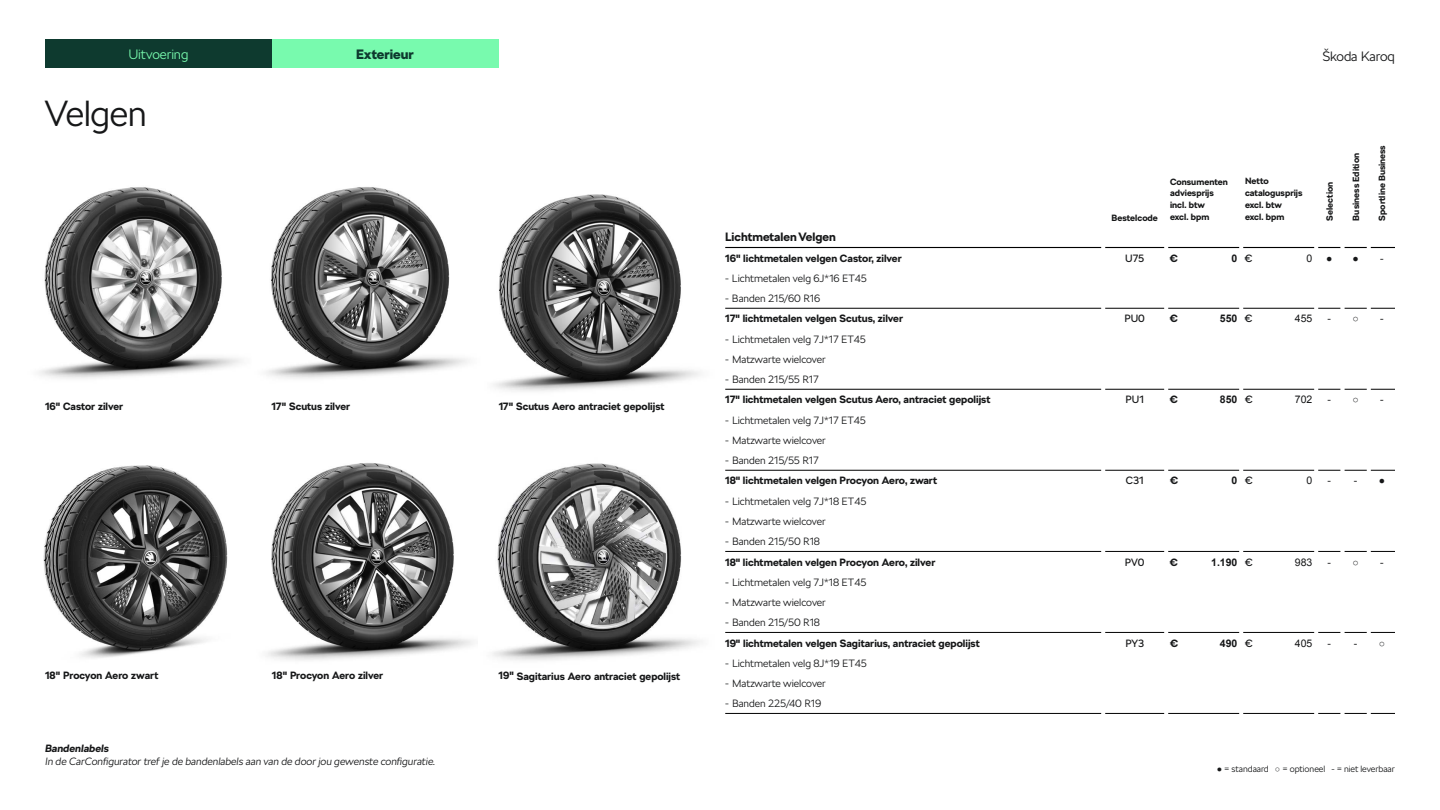
<style>
.page{position:relative;width:1440px;height:810px;background:#fff}
.page>*{position:absolute;margin:0;border:0;box-sizing:border-box;transform-origin:0 0}
.t1{font:300 36px "SKODA Next";letter-spacing:-.015em;color:#161718}
.t2{font:300 13.5px "SKODA Next";letter-spacing:-.01em;color:#78faae}
.t3{font:300 13.5px "SKODA Next";letter-spacing:-.01em;color:#161718}
.t4{font:900 13.5px "SKODA Next";color:#0e3a2f}
.t5{font:700 12px "SKODA Next";color:#161718}
.t6{font:700 10.5px "SKODA Next";color:#161718}
.t7{font:300 10.5px "SKODA Next";color:#161718}
.t8{font:italic 300 10.5px "SKODA Next";color:#161718}
.t9{font:10.5px "Arial";color:#161718}
.t10{font:700 10.5px "Arial";color:#161718}
.t11{font:10.5px "SKODA Next";color:#161718}
.t12{font:italic 700 10.5px "SKODA Next";color:#161718}
.t13{font:700 9px/12px "SKODA Next";color:#161718}
.t14{font:300 9px "SKODA Next";letter-spacing:-.005em;color:#161718}
.s1{font-family:"SKODA Next";font-weight:400}
.s2{font-family:"Arial";font-weight:700}
</style>
<div class="page">
<hr style="left:732px;top:247px;width:369px;height:1px;background:#000">
<hr style="left:1105px;top:247px;width:59px;height:1px;background:#000">
<hr style="left:1168px;top:247px;width:71px;height:1px;background:#000">
<hr style="left:1243px;top:247px;width:71px;height:1px;background:#000">
<svg style="left:1318px;top:247px;width:77px;height:1px"></svg>
<hr style="left:732px;top:470px;width:369px;height:1px;background:#000">
<hr style="left:1105px;top:470px;width:59px;height:1px;background:#000">
<hr style="left:1168px;top:470px;width:71px;height:1px;background:#000">
<hr style="left:1243px;top:470px;width:71px;height:1px;background:#000">
<svg style="left:1318px;top:470px;width:77px;height:1px"></svg>
<hr style="left:732px;top:551px;width:369px;height:1px;background:#000">
<hr style="left:1105px;top:551px;width:59px;height:1px;background:#000">
<hr style="left:1168px;top:551px;width:71px;height:1px;background:#000">
<hr style="left:1243px;top:551px;width:71px;height:1px;background:#000">
<svg style="left:1318px;top:551px;width:77px;height:1px"></svg>
<hr style="left:732px;top:632px;width:369px;height:1px;background:#000">
<hr style="left:1105px;top:632px;width:59px;height:1px;background:#000">
<hr style="left:1168px;top:632px;width:71px;height:1px;background:#000">
<hr style="left:1243px;top:632px;width:71px;height:1px;background:#000">
<svg style="left:1318px;top:632px;width:77px;height:1px"></svg>
<hr style="left:732px;top:308px;width:369px;height:1px;background:#000">
<hr style="left:1105px;top:308px;width:59px;height:1px;background:#000">
<hr style="left:1168px;top:308px;width:71px;height:1px;background:#000">
<hr style="left:1243px;top:308px;width:71px;height:1px;background:#000">
<svg style="left:1318px;top:308px;width:77px;height:1px"></svg>
<hr style="left:732px;top:389px;width:369px;height:1px;background:#000">
<hr style="left:1105px;top:389px;width:59px;height:1px;background:#000">
<hr style="left:1168px;top:389px;width:71px;height:1px;background:#000">
<hr style="left:1243px;top:389px;width:71px;height:1px;background:#000">
<svg style="left:1318px;top:389px;width:77px;height:1px"></svg>
<hr style="left:1341px;top:227px;width:3px;height:21px;background:#fff">
<hr style="left:1367px;top:227px;width:4px;height:21px;background:#fff">
<hr style="left:1341px;top:308px;width:3px;height:20px;background:#fff">
<hr style="left:1367px;top:308px;width:4px;height:20px;background:#fff">
<hr style="left:1341px;top:389px;width:3px;height:21px;background:#fff">
<hr style="left:1367px;top:389px;width:4px;height:21px;background:#fff">
<hr style="left:1341px;top:470px;width:3px;height:20px;background:#fff">
<hr style="left:1367px;top:470px;width:4px;height:20px;background:#fff">
<hr style="left:1341px;top:551px;width:3px;height:21px;background:#fff">
<hr style="left:1367px;top:551px;width:4px;height:21px;background:#fff">
<hr style="left:1341px;top:632px;width:3px;height:21px;background:#fff">
<hr style="left:1367px;top:632px;width:4px;height:21px;background:#fff">
<hr style="left:732px;top:713px;width:369px;height:1px;background:#000">
<hr style="left:1105px;top:713px;width:59px;height:1px;background:#000">
<hr style="left:1168px;top:713px;width:71px;height:1px;background:#000">
<hr style="left:1243px;top:713px;width:71px;height:1px;background:#000">
<svg style="left:1318px;top:713px;width:77px;height:1px"></svg>
<hr style="left:1341px;top:713px;width:3px;height:21px;background:#fff">
<hr style="left:1367px;top:713px;width:4px;height:21px;background:#fff">
<img style="left:493px;top:194px;width:207px;height:197px">
<img style="left:43px;top:465px;width:185px;height:193px">
<img style="left:39px;top:187px;width:202px;height:192px">
<img style="left:266px;top:187px;width:201px;height:192px">
<img style="left:267px;top:463px;width:206px;height:197px">
<img style="left:492px;top:463px;width:210px;height:198px">
<div style="left:45px;top:39px;width:227px;height:29px;background:#0e3a2f"></div>
<div style="left:272px;top:39px;width:227px;height:29px;background:#78faae"></div>
<p class="t2" style="left:128px;top:46px;width:62px">Uitvoering</p>
<p class="t4" style="left:356px;top:46px;width:59px">Exterieur</p>
<p class="t3" style="left:1322px;top:49px;width:74px">Škoda Karoq</p>
<h1 class="t1" style="left:45px;top:92px;width:104px">Velgen</h1>
<p class="t6" style="left:45px;top:400px;width:80px">16" Castor zilver</p>
<p class="t6" style="left:272px;top:400px;width:80px">17" Scutus zilver</p>
<p class="t6" style="left:499px;top:400px;width:167px">17" Scutus Aero antraciet gepolijst</p>
<p class="t6" style="left:45px;top:670px;width:115px">18" Procyon Aero zwart</p>
<p class="t6" style="left:272px;top:670px;width:113px">18" Procyon Aero zilver</p>
<p class="t6" style="left:499px;top:670px;width:183px">19" Sagitarius Aero antraciet gepolijst</p>
<p class="t12" style="left:45px;top:742px;width:65px">Bandenlabels</p>
<p class="t8" style="left:45px;top:755px;width:392px">In de CarConfigurator tref je de bandenlabels aan van de door jou gewenste configuratie.</p>
<p class="t13" style="left:1112px;top:211px;width:48px">Bestelcode</p>
<p class="t13" style="left:1170px;top:175px;width:59px">Consumenten adviesprijs incl. btw<br>excl. bpm</p>
<p class="t13" style="left:1245px;top:175px;width:59px">Netto catalogusprijs excl. btw excl. bpm</p>
<p class="t13" style="left:1324px;top:220px;width:40px;rotate:-90deg">Selection</p>
<p class="t13" style="left:1350px;top:220px;width:69px;rotate:-90deg">Business Edition</p>
<p class="t13" style="left:1376px;top:220px;width:77px;rotate:-90deg">Sportline Business</p>
<p class="t5" style="left:725px;top:229px;width:112px">Lichtmetalen Velgen</p>
<p class="t6" style="left:725px;top:252px;width:178px">16" lichtmetalen velgen Castor, zilver</p>
<p class="t11" style="left:1125px;top:252px;width:21px">U75</p>
<p class="t6" style="left:1170px;top:252px;width:10px">€</p>
<p class="t10" style="left:1232px;top:251px;width:22px">0 <span class="s1">€</span></p>
<p class="t9" style="left:1307px;top:251px;width:7px">0</p>
<p class="t9" style="left:1326px;top:251px;width:34px">● ●</p>
<p class="t9" style="left:1380px;top:251px;width:5px">-</p>
<p class="t7" style="left:725px;top:272px;width:143px">- Lichtmetalen velg 6J*16 ET45</p>
<p class="t7" style="left:725px;top:292px;width:96px">- Banden 215/60 R16</p>
<p class="t6" style="left:725px;top:312px;width:179px">17" lichtmetalen velgen Scutus, zilver</p>
<p class="t11" style="left:1125px;top:313px;width:22px">PU0</p>
<p class="t6" style="left:1170px;top:312px;width:10px">€</p>
<p class="t10" style="left:1220px;top:312px;width:34px">550 <span class="s1">€</span></p>
<p class="t9" style="left:1295px;top:312px;width:19px">455</p>
<p class="t9" style="left:1328px;top:312px;width:33px">- ○</p>
<p class="t9" style="left:1380px;top:312px;width:5px">-</p>
<p class="t7" style="left:725px;top:333px;width:142px">- Lichtmetalen velg 7J*17 ET45</p>
<p class="t7" style="left:725px;top:353px;width:102px">- Matzwarte wielcover</p>
<p class="t7" style="left:725px;top:373px;width:95px">- Banden 215/55 R17</p>
<p class="t6" style="left:725px;top:393px;width:267px">17" lichtmetalen velgen Scutus Aero, antraciet gepolijst</p>
<p class="t11" style="left:1126px;top:394px;width:20px">PU1</p>
<p class="t6" style="left:1170px;top:393px;width:10px">€</p>
<p class="t10" style="left:1220px;top:393px;width:34px">850 <span class="s1">€</span></p>
<p class="t9" style="left:1295px;top:393px;width:19px">702</p>
<p class="t9" style="left:1328px;top:393px;width:33px">- ○</p>
<p class="t9" style="left:1380px;top:393px;width:5px">-</p>
<p class="t7" style="left:725px;top:414px;width:142px">- Lichtmetalen velg 7J*17 ET45</p>
<p class="t7" style="left:725px;top:434px;width:102px">- Matzwarte wielcover</p>
<p class="t7" style="left:725px;top:454px;width:95px">- Banden 215/55 R17</p>
<p class="t6" style="left:725px;top:474px;width:214px">18" lichtmetalen velgen Procyon Aero, zwart</p>
<p class="t11" style="left:1126px;top:475px;width:19px">C31</p>
<p class="t6" style="left:1170px;top:474px;width:10px">€</p>
<p class="t10" style="left:1232px;top:474px;width:22px">0 <span class="s1">€</span></p>
<p class="t9" style="left:1307px;top:474px;width:7px">0</p>
<p class="t9" style="left:1328px;top:474px;width:31px">- -</p>
<p class="t9" style="left:1379px;top:474px;width:8px">●</p>
<p class="t7" style="left:725px;top:495px;width:143px">- Lichtmetalen velg 7J*18 ET45</p>
<p class="t7" style="left:725px;top:515px;width:102px">- Matzwarte wielcover</p>
<p class="t7" style="left:725px;top:535px;width:96px">- Banden 215/50 R18</p>
<p class="t6" style="left:725px;top:556px;width:212px">18" lichtmetalen velgen Procyon Aero, zilver</p>
<p class="t11" style="left:1125px;top:556px;width:21px">PV0</p>
<p class="t6" style="left:1170px;top:556px;width:10px">€</p>
<p class="t10" style="left:1211px;top:555px;width:43px">1.190 <span class="s1">€</span></p>
<p class="t9" style="left:1295px;top:555px;width:19px">983</p>
<p class="t9" style="left:1328px;top:555px;width:33px">- ○</p>
<p class="t9" style="left:1380px;top:555px;width:5px">-</p>
<p class="t7" style="left:725px;top:576px;width:143px">- Lichtmetalen velg 7J*18 ET45</p>
<p class="t7" style="left:725px;top:596px;width:102px">- Matzwarte wielcover</p>
<p class="t7" style="left:725px;top:616px;width:96px">- Banden 215/50 R18</p>
<p class="t6" style="left:725px;top:637px;width:256px">19" lichtmetalen velgen Sagitarius, antraciet gepolijst</p>
<p class="t11" style="left:1125px;top:637px;width:20px">PY3</p>
<p class="t6" style="left:1170px;top:637px;width:10px">€</p>
<p class="t10" style="left:1220px;top:636px;width:34px">490 <span class="s1">€</span></p>
<p class="t9" style="left:1295px;top:636px;width:19px">405</p>
<p class="t9" style="left:1328px;top:636px;width:31px">- -</p>
<p class="t9" style="left:1379px;top:636px;width:8px">○</p>
<p class="t7" style="left:725px;top:657px;width:143px">- Lichtmetalen velg 8J*19 ET45</p>
<p class="t7" style="left:725px;top:677px;width:102px">- Matzwarte wielcover</p>
<p class="t7" style="left:725px;top:697px;width:97px">- Banden 225/40 R19</p>
<p class="t14" style="left:1217px;top:763px;width:180px"><span class="s2">●</span> = standaard <span class="s2">○</span> = optioneel - = niet leverbaar</p>
</div>
